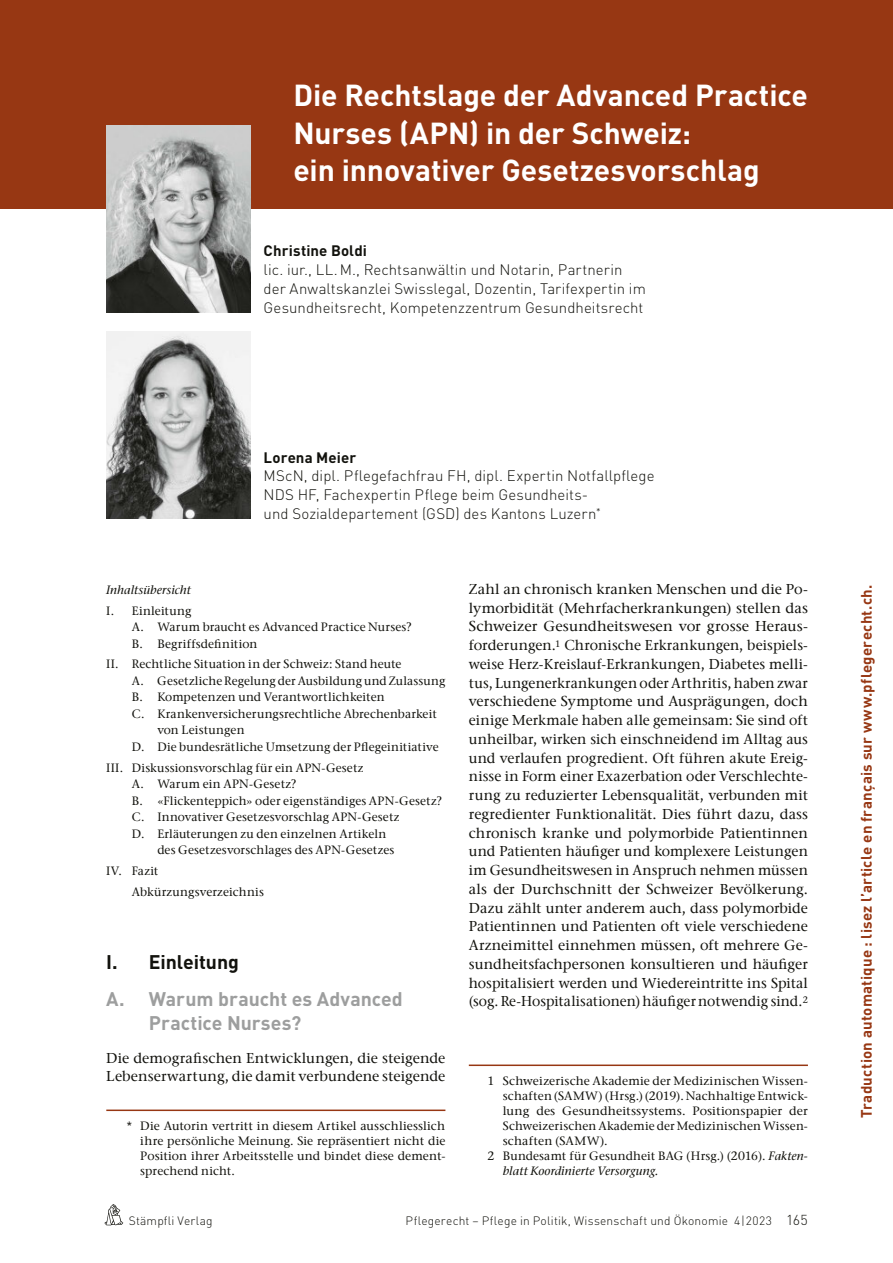
<style>
.page{position:relative;width:893px;height:1263px;background:#fff}
.page>*{position:absolute;margin:0;border:0;box-sizing:border-box;transform-origin:0 0}
.t1{font:700 30px/37.5px "DIN";letter-spacing:-.005em;color:#fff}
.t2{font:700 19.5px/24px "DIN";color:#9d9e9e}
.t3{font:700 19.5px "DIN";letter-spacing:-.005em;color:#12120d}
.t4{font:300 15px/18.8px "DIN";letter-spacing:.005em;color:#12120d}
.t5{font:700 15px "DIN";letter-spacing:.02em;color:#973713}
.t6{font:700 15px "DIN";letter-spacing:.005em;color:#12120d}
.t7{font:500 14.25px/18.8px "ITC Stone Serif Com";color:#12120d}
.t8{font:500 12px/15px "ITC Stone Serif Com";letter-spacing:.015em;color:#12120d}
.t9{font:300 12px "DIN";letter-spacing:.015em;color:#12120d}
.t10{font:italic 500 12px "ITC Stone Serif Com";letter-spacing:.005em;color:#12120d}
.t11{font:500 12px "ITC Stone Serif Com";letter-spacing:.015em;color:#12120d;scale:1.04 1}
.s1{font-style:italic}
.s2{font-size:14.25px}
</style>
<div class="page">
<div style="left:0;top:0;width:893px;height:208px;background:#973713"></div>
<svg style="left:105px;top:1204px;width:18px;height:21px"></svg>
<img style="left:106px;top:125px;width:145px;height:188px">
<hr style="left:469px;top:1064px;width:339px;height:2px;background:#973713">
<img style="left:106px;top:331px;width:145px;height:188px">
<hr style="left:106px;top:1109px;width:339px;height:2px;background:#973713">
<h1 class="t1" style="left:293px;top:75px;width:516px">Die Rechtslage der Advanced Practice<br>Nurses (APN) in der Schweiz:<br>ein innovativer Gesetzesvorschlag</h1>
<p class="t6" style="left:264px;top:241px;width:105px">Christine Boldi</p>
<p class="t4" style="left:264px;top:260px;width:384px">lic. iur., LL. M., Rechtsanwältin und Notarin, Partnerin der Anwaltskanzlei Swisslegal, Dozentin, Tarifexpertin im<br>Gesundheitsrecht, Kompetenzzentrum Gesundheitsrecht</p>
<p class="t6" style="left:264px;top:447px;width:94px">Lorena Meier</p>
<p class="t4" style="left:264px;top:466px;width:392px">MScN, dipl. Pflegefachfrau FH, dipl. Expertin Notfallpflege<br>NDS HF, Fachexpertin Pflege beim Gesundheits-<br>und Sozialdepartement (GSD) des Kantons Luzern<sup>*</sup></p>
<p class="t10" style="left:106px;top:582px;width:86px">Inhaltsübersicht</p>
<p class="t8" style="left:132px;top:602px;width:281px;line-height:16.5px;text-indent:-26px">I. Einleitung<br>A. Warum braucht es Advanced Practice Nurses?<br>B. Begriffsdefinition</p>
<p class="t8" style="left:106px;top:657px;width:297px">II. Rechtliche Situation in der Schweiz: Stand heute</p>
<p class="t8" style="left:132px;top:673px;width:315px">A. Gesetzliche Regelung der Ausbildung und Zulassung</p>
<p class="t8" style="left:132px;top:690px;width:254px">B. Kompetenzen und Verantwortlichkeiten</p>
<p class="t8" style="left:132px;top:706px;width:306px">C. Krankenversicherungsrechtliche Abrechenbarkeit</p>
<p class="t8" style="left:157px;top:723px;width:89px">von Leistungen</p>
<p class="t8" style="left:132px;top:739px;width:308px">D. Die bundesrätliche Umsetzung der Pflegeinitiative</p>
<p class="t8" style="left:106px;top:760px;width:259px">III. Diskussionsvorschlag für ein APN-Gesetz</p>
<p class="t8" style="left:132px;top:776px;width:166px">A. Warum ein APN-Gesetz?</p>
<p class="t8" style="left:132px;top:793px;width:312px">B. «Flickenteppich» oder eigenständiges APN-Gesetz?</p>
<p class="t8" style="left:132px;top:809px;width:269px">C. Innovativer Gesetzesvorschlag APN-Gesetz</p>
<p class="t8" style="left:132px;top:826px;width:256px">D. Erläuterungen zu den einzelnen Artikeln</p>
<p class="t8" style="left:157px;top:842px;width:239px">des Gesetzesvorschlages des APN-Gesetzes</p>
<p class="t8" style="left:132px;top:860px;width:134px;line-height:20.7px;text-indent:-26px">IV. Fazit<br>Abkürzungsverzeichnis</p>
<h2 class="t3" style="left:106px;top:949px;width:134px">I. Einleitung</h2>
<h2 class="t2" style="left:149px;top:986px;width:255px;text-indent:-43px">A. Warum braucht es Advanced<br>Practice Nurses?</h2>
<p class="t7" style="left:106px;top:1048px;width:341px">Die demografischen Entwicklungen, die steigende<br>Lebenserwartung, die damit verbundene steigende</p>
<p class="t8" style="left:140px;top:1118px;width:307px;text-align:justify;text-indent:-14px">* Die Autorin vertritt in diesem Artikel ausschliesslich ihre persönliche Meinung. Sie repräsentiert nicht die Position ihrer Arbeitsstelle und bindet diese dement&shy;sprechend nicht.</p>
<p class="t7" style="left:469px;top:579px;width:341px;text-align:justify">Zahl an chronisch kranken Menschen und die Po&shy;lymorbidität (Mehrfacherkrankungen) stellen das Schweizer Gesundheitswesen vor grosse Heraus&shy;forderungen.<sup>1</sup> Chronische Erkrankungen, beispiels&shy;weise Herz-Kreislauf-Erkrankungen, Diabetes melli&shy;tus, Lungenerkrankungen oder Arthritis, haben zwar verschiedene Symptome und Ausprägungen, doch einige Merkmale haben alle gemeinsam: Sie sind oft unheilbar, wirken sich einschneidend im Alltag aus und verlaufen progredient. Oft führen akute Ereig&shy;nisse in Form einer Exazerbation oder Verschlechte&shy;rung zu reduzierter Lebensqualität, verbunden mit regredienter Funktionalität. Dies führt dazu, dass chronisch kranke und polymorbide Patientinnen und Patienten häufiger und komplexere Leistungen im Gesundheitswesen in Anspruch nehmen müssen als der Durchschnitt der Schweizer Bevölkerung.<br>Dazu zählt unter anderem auch, dass polymorbide Patientinnen und Patienten oft viele verschiedene Arzneimittel einnehmen müssen, oft mehrere Ge&shy;sundheitsfachpersonen konsultieren und häufiger hospitalisiert werden und Wiedereintritte ins Spital (sog. Re-Hospitalisationen) häufiger notwendig sind.<sup>2</sup></p>
<p class="t8" style="left:487px;top:1073px;width:322px">1 Schweizerische Akademie der Medizinischen Wissen-</p>
<p class="t8" style="left:503px;top:1088px;width:307px">schaften (SAMW) (Hrsg.) (2019). Nachhaltige Entwick-</p>
<p class="t11" style="left:503px;top:1104px;width:295px">lung des Gesundheitssystems. Positionspapier der</p>
<p class="t8" style="left:503px;top:1118px;width:307px">Schweizerischen Akademie der Medizinischen Wissen-</p>
<p class="t8" style="left:503px;top:1133px;width:106px">schaften (SAMW).</p>
<p class="t8" style="left:487px;top:1148px;width:322px">2 Bundesamt für Gesundheit BAG (Hrsg.) (2016). <span class="s1">Fakten-</span></p>
<p class="t10" style="left:503px;top:1164px;width:157px">blatt Koordinierte Versorgung.</p>
<p class="t9" style="left:129px;top:1213px;width:85px">Stämpfli Verlag</p>
<p class="t9" style="left:406px;top:1213px;width:404px">Pflegerecht – Pflege in Politik, Wissenschaft und Ökonomie 4|2023 <span class="s2">165</span></p>
<p class="t5" style="left:856px;top:1118px;width:535px;rotate:-90deg">Traduction automatique : lisez l’article en français sur www.pflegerecht.ch.</p>
</div>
